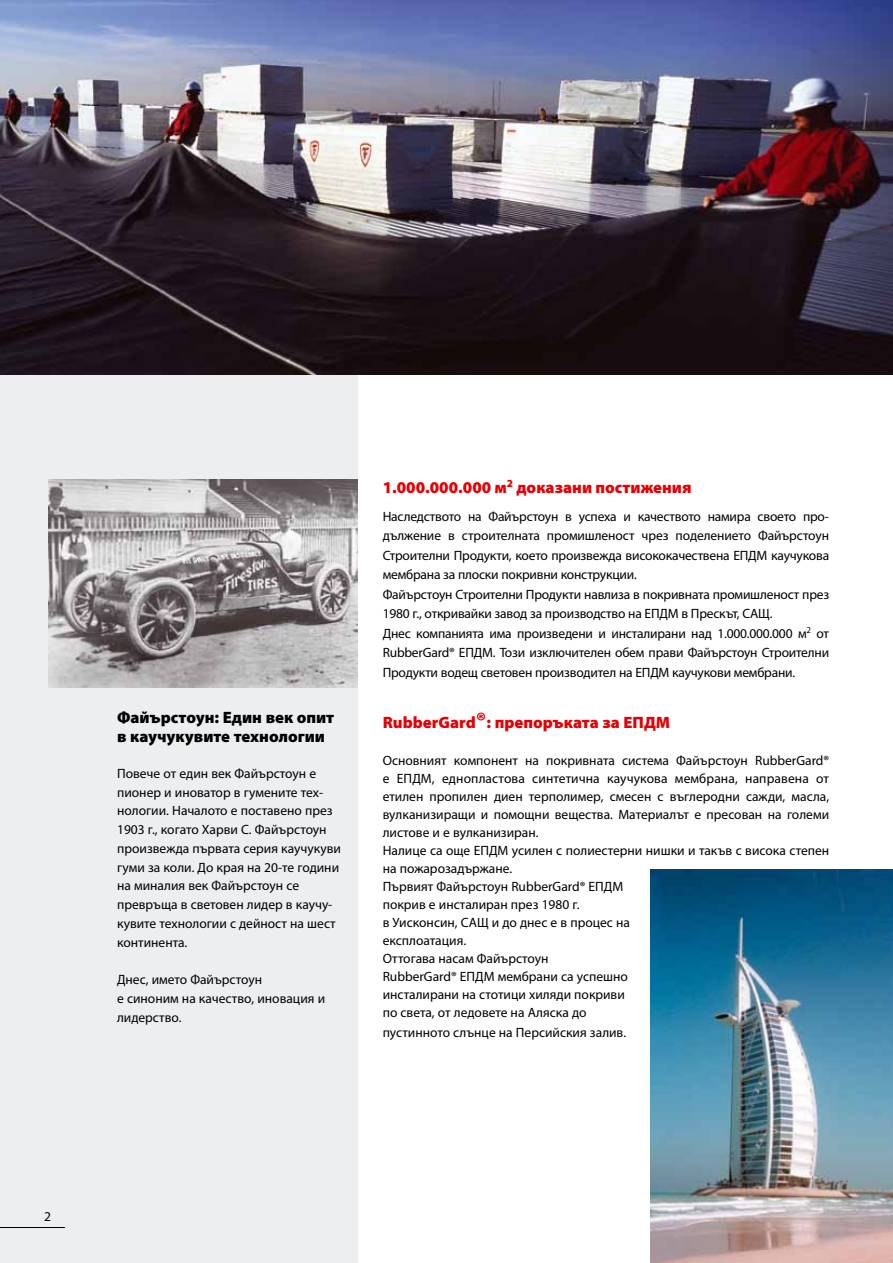
<style>
.page{position:relative;width:893px;height:1263px;background:#fff}
.page>*{position:absolute;margin:0;border:0;box-sizing:border-box;transform-origin:0 0}
.t1{font:900 16.5px "Myriad Pro";color:#e60005}
.t2{font:900 16.5px/18.8px "Myriad Pro";color:#000}
.t3{font:13.5px/18px "Myriad Pro";color:#000}
.s1{font-size:22.5px}
</style>
<div class="page">
<div style="left:0;top:0;width:357px;height:1263px;background:#edeeef"></div>
<hr style="left:0;top:1227px;width:65px;height:1px;background:#000">
<img style="left:0;top:0;width:893px;height:374px">
<img style="left:651px;top:869px;width:242px;height:394px">
<img style="left:48px;top:479px;width:309px;height:208px">
<p class="t2" style="left:117px;top:708px;width:219px">Файърстоун: Един век опит в каучукувите технологии</p>
<p class="t3" style="left:117px;top:764px;width:225px;line-height:18.8px">Повече от един век Файърстоун е пионер и иноватор в гумените тех&shy;нологии. Началото е поставено през<br>1903 г., когато Харви С. Файърстоун произвежда първата серия каучукуви гуми за коли. До края на 20-те години на миналия век Файърстоун се превръща в световен лидер в каучу&shy;кувите технологии с дейност на шест континента.</p>
<p class="t3" style="left:117px;top:970px;width:210px;line-height:18.8px">Днес, името Файърстоун<br>е синоним на качество, иновация и лидерство.</p>
<p class="t1" style="left:383px;top:478px;width:310px">1.000.000.000 м<sup>2</sup> доказани постижения</p>
<p class="t3" style="left:383px;top:507px;width:448px;line-height:19.5px">Наследството на Файърстоун в успеха и качеството намира своето про&shy;дължение в строителната промишленост чрез поделението Файърстоун Строителни Продукти, което произвежда висококачествена ЕПДМ каучукова мембрана за плоски покривни конструкции.<br>Файърстоун Строителни Продукти навлиза в покривната промишленост през 1980 г., откривайки завод за производство на ЕПДМ в Прескът, САЩ.<br>Днес компанията има произведени и инсталирани над 1.000.000.000 м<sup>2</sup> от RubberGard® ЕПДМ. Този изключителен обем прави Файърстоун Строителни Продукти водещ световен прoизводител на ЕПДМ каучукови мембрани.</p>
<p class="t1" style="left:383px;top:713px;width:289px">RubberGard<span class="s1">®</span>: препоръката за ЕПДМ</p>
<p class="t3" style="left:383px;top:752px;width:448px">Основният компонент на покривната система Файърстоун RubberGard® е ЕПДМ, еднопластова синтетична каучукова мембрана, направена от етилен пропилен диен терполимер, смесен с въглеродни сажди, масла, вулканизиращи и помощни вещества. Материалът е пресован на големи листове и е вулканизиран.<br>Налице са още ЕПДМ усилен с полиестерни нишки и такъв с висока степен на пожарозадържане.<br>Първият Файърстоун RubberGard® ЕПДМ<br>покрив е инсталиран през 1980 г.<br>в Уисконсин, САЩ и до днес е в процес на<br>експлоатация.<br>Оттогава насам Файърстоун<br>RubberGard® ЕПДМ мембрани са успешно<br>инсталирани на стотици хиляди покриви<br>по света, от ледовете на Аляска до</p>
<p class="t3" style="left:383px;top:1023px;width:245px">пустинното слънце на Персийския залив.</p>
<p class="t3" style="left:44px;top:1207px;width:8px">2</p>
</div>
